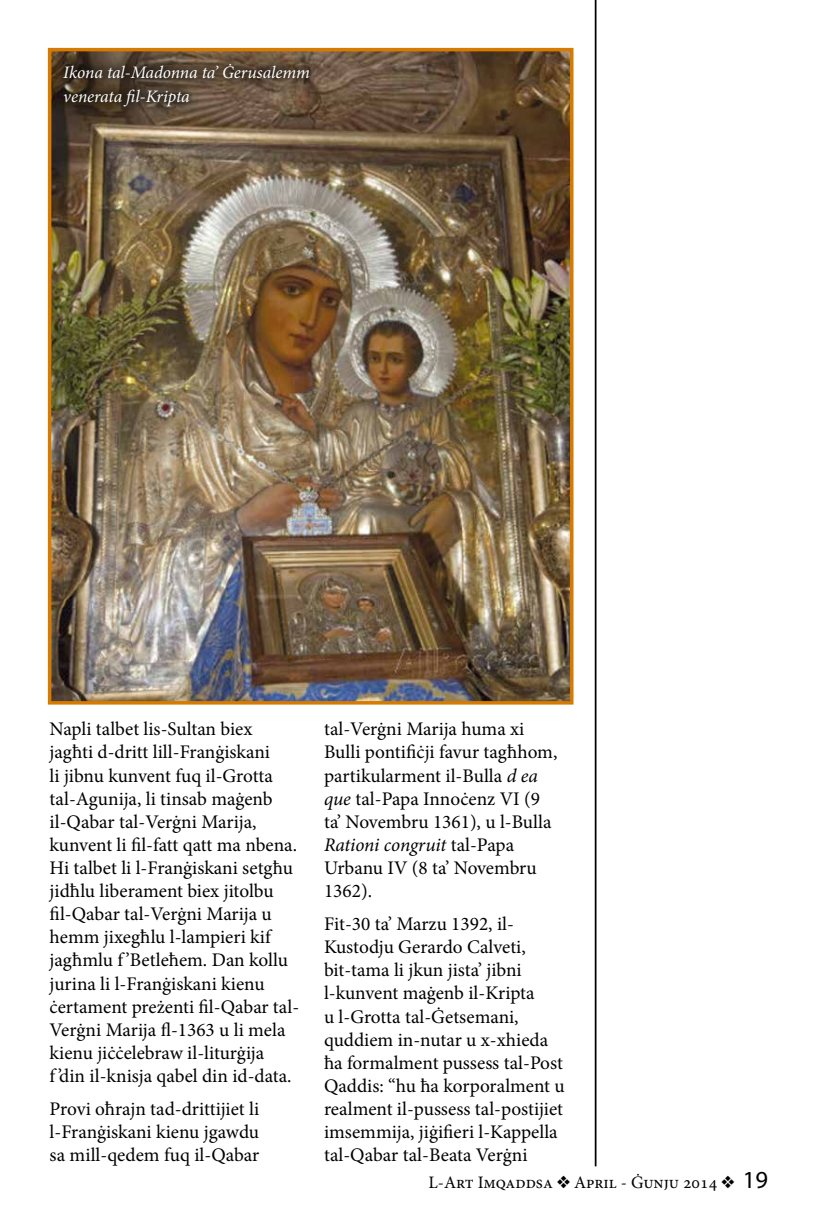
<style>
.page{position:relative;width:819px;height:1216px;background:#fff}
.page>*{position:absolute;margin:0;border:0;box-sizing:border-box;transform-origin:0 0}
.t1{font:19.25px/23.1px "Minion Pro";color:#000}
.t2{font:italic 17.5px/23.1px "Minion Pro";letter-spacing:-.005em;color:#fff}
.t3{font:17.5px "Minion Pro";color:#000}
.s1{font-style:italic}
.s2{font-family:"Myriad Pro";font-size:24.5px}
</style>
<div class="page">
<img style="left:53px;top:53px;width:515px;height:646px">
<div style="left:48px;top:48px;width:525px;height:656px;border:4px solid #d67a00"></div>
<div style="left:51px;top:52px;width:271px;height:67px;background:#000;opacity:.75"></div>
<hr style="left:594px;top:0;width:2px;height:1166px;background:#000">
<div style="left:417px;top:1158px;width:362px;height:45px;background:#fff"></div>
<p class="t2" style="left:63px;top:61px;width:248px">Ikona tal-Madonna ta’ Ġerusalemm venerata fil-Kripta</p>
<p class="t1" style="left:50px;top:717px;width:251px">Napli talbet lis-Sultan biex jagħti d-dritt lill-Franġiskani<br>li jibnu kunvent fuq il-Grotta tal-Agunija, li tinsab maġenb il-Qabar tal-Verġni Marija, kunvent li fil-fatt qatt ma nbena.<br>Hi talbet li l-Franġiskani setgħu jidħlu liberament biex jitolbu fil-Qabar tal-Verġni Marija u hemm jixegħlu l-lampieri kif jagħmlu f ’Betleħem. Dan kollu jurina li l-Franġiskani kienu ċertament preżenti fil-Qabar tal-<br>Verġni Marija fl-1363 u li mela kienu jiċċelebraw il-liturġija<br>f ’din il-knisja qabel din id-data.</p>
<p class="t1" style="left:50px;top:1097px;width:211px;text-align:justify">Provi oħrajn tad-drittijiet li l-Franġiskani kienu jgawdu sa mill-qedem fuq il-Qabar</p>
<p class="t1" style="left:324px;top:717px;width:235px">tal-Verġni Marija huma xi<br>Bulli pontifiċji favur tagħhom, partikularment il-Bulla <span class="s1">d ea que</span> tal-Papa Innoċenz VI (9 ta’ Novembru 1361), u l-Bulla<br><span class="s1">Rationi congruit</span> tal-Papa<br>Urbanu IV (8 ta’ Novembru<br>1362).</p>
<p class="t1" style="left:324px;top:912px;width:242px">Fit-30 ta’ Marzu 1392, il-<br>Kustodju Gerardo Calveti, bit-tama li jkun jista’ jibni l-kunvent maġenb il-Kripta<br>u l-Grotta tal-Ġetsemani, quddiem in-nutar u x-xhieda ħa formalment pussess tal-Post<br>Qaddis: “hu ħa korporalment u realment il-pussess tal-postijiet imsemmija, jiġifieri l-Kappella tal-Qabar tal-Beata Verġni</p>
<p class="t3" style="left:428px;top:1170px;width:341px">L-Art Imqaddsa ❖ April - Ġunju 2014 ❖ <span class="s2">19</span></p>
</div>
